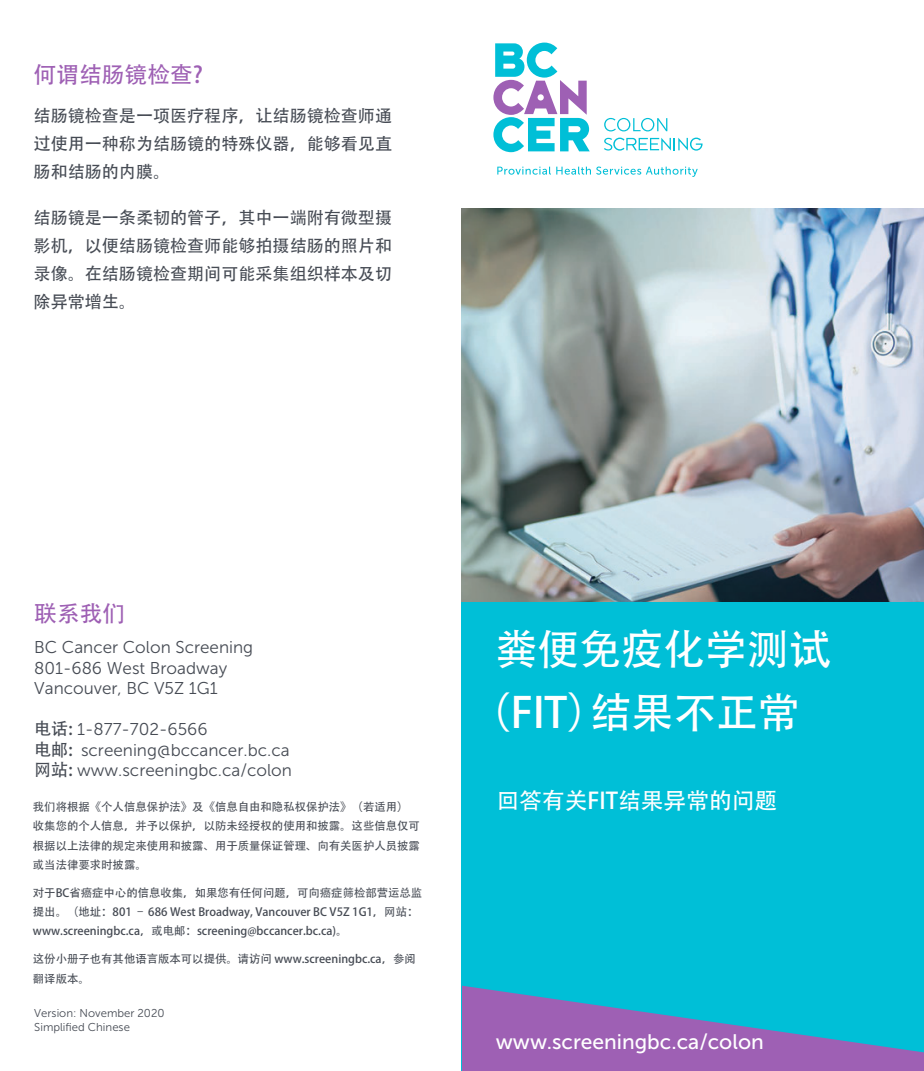
<style>
.page{position:relative;width:924px;height:1071px;background:#fff}
.page>*{position:absolute;margin:0;border:0;box-sizing:border-box;transform-origin:0 0}
.t1{font:42px/63.5px "Adobe Heiti Std";color:#fff}
.t2{font:22.75px "Adobe Heiti Std";color:#fff}
.t3{font:22.75px "Adobe Heiti Std";color:#9e60b4}
.t4{font:21px "Museo Sans 500";color:#fff}
.t5{font:17.15px/20.5px "Museo Sans 300";color:#464b54}
.t6{font:17.15px/28px "Adobe Heiti Std";color:#464b54;text-align:justify}
.t7{font:11.38px/19.2px "Adobe Heiti Std";color:#464b54}
.t8{font:11.38px/13.7px "Museo Sans 300";color:#464b54}
.s1{font-family:"Adobe Heiti Std"}
</style>
<div class="page">
<svg style="left:497px;top:167px;width:200px;height:10px"></svg>
<svg style="left:493px;top:43px;width:96px;height:109px"></svg>
<svg style="left:604px;top:138px;width:98px;height:13px"></svg>
<svg style="left:604px;top:118px;width:63px;height:13px"></svg>
<div style="left:462px;top:572px;width:461px;height:499px;background:#00bfd7"></div>
<svg style="left:462px;top:986px;width:461px;height:85px"></svg>
<img style="left:462px;top:209px;width:461px;height:393px">
<h2 class="t3" style="left:34px;top:61px;width:171px">何谓结肠镜检查?</h2>
<h3 class="t6" style="left:34px;top:102px;width:360px">结肠镜检查是一项医疗程序，让结肠镜检查师通过使用一种称为结肠镜的特殊仪器，能够看见直肠和结肠的内膜。</h3>
<h3 class="t6" style="left:34px;top:204px;width:360px">结肠镜是一条柔韧的管子，其中一端附有微型摄影机，以便结肠镜检查师能够拍摄结肠的照片和录像。在结肠镜检查期间可能采集组织样本及切除异常增生。</h3>
<h2 class="t3" style="left:34px;top:600px;width:92px">联系我们</h2>
<h3 class="t5" style="left:34px;top:637px;width:220px">BC Cancer Colon Screening<br>801-686 West Broadway<br>Vancouver, BC V5Z 1G1</h3>
<h3 class="t5" style="left:34px;top:719px;width:259px"><span class="s1">电话:</span> 1-877-702-6566<br><span class="s1">电邮:</span> screening@bccancer.bc.ca<span class="s1">网站:</span> www.screeningbc.ca/colon</h3>
<p class="t7" style="left:33px;top:798px;width:388px">我们将根据《个人信息保护法》及《信息自由和隐私权保护法》（若适用）收集您的个人信息，并予以保护，以防未经授权的使用和披露。这些信息仅可根据以上法律的规定来使用和披露、用于质量保证管理、向有关医护人员披露或当法律要求时披露。</p>
<p class="t7" style="left:33px;top:883px;width:391px">对于BC省癌症中心的信息收集，如果您有任何问题，可向癌症筛检部营运总监提出。（地址：801 – 686 West Broadway, Vancouver BC V5Z 1G1，网站：www.screeningbc.ca，或电邮：screening@bccancer.bc.ca)。</p>
<p class="t7" style="left:33px;top:950px;width:384px">这份小册子也有其他语言版本可以提供。请访问 www.screeningbc.ca，参阅翻译版本。</p>
<p class="t8" style="left:34px;top:1006px;width:132px">Version: November 2020<br>Simplified Chinese</p>
<h1 class="t1" style="left:469px;top:619px;width:364px;text-indent:26px">粪便免疫化学测试（FIT）</h1>
<h1 class="t1" style="left:589px;top:682px;width:211px">结果不正常</h1>
<h2 class="t2" style="left:496px;top:787px;width:282px">回答有关FIT结果异常的问题</h2>
<h3 class="t4" style="left:496px;top:1030px;width:269px">www.screeningbc.ca/colon</h3>
</div>
